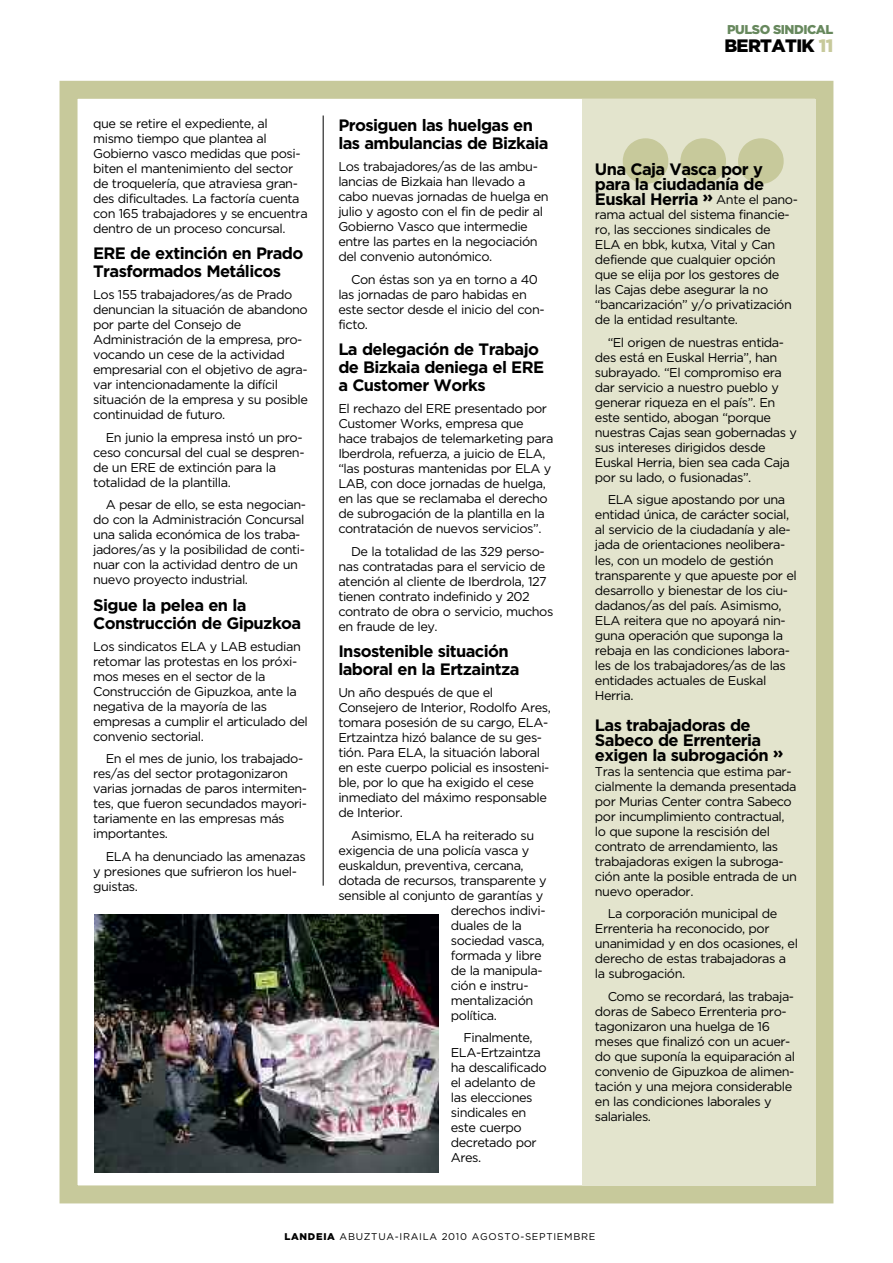
<style>
.page{position:relative;width:893px;height:1263px;background:#fff}
.page>*{position:absolute;margin:0;border:0;box-sizing:border-box;transform-origin:0 0}
.t1{font:900 135px "Gotham";color:#c7c99b}
.t2{font:900 18px "Gotham";letter-spacing:-.035em;color:#000}
.t3{font:700 16.5px/18px "Gotham";letter-spacing:-.035em;color:#000}
.t4{font:12.75px/15px "Gotham";letter-spacing:-.035em;color:#000}
.t5{font:900 12.75px "Gotham";letter-spacing:-.035em;color:#67885d}
.t6{font:9.75px "Gotham";letter-spacing:.07em;color:#000}
.s1{color:#c7c99b}
.s2{font-weight:400;font-size:12.75px}
.s3{font-weight:900}
</style>
<div class="page">
<div style="left:60px;top:81px;width:773px;height:1122px;border:18px solid #c7c99b"></div>
<div style="left:582px;top:99px;width:234px;height:1086px;background:#e3e4cd"></div>
<img style="left:94px;top:914px;width:345px;height:258px">
<hr style="left:323px;top:116px;width:1px;height:770px;background:#000">
<p class="t4" style="left:93px;top:115px;width:216px">que se retire el expediente, al mismo tiempo que plantea al Gobierno vasco medidas que posi&shy;biten el mantenimiento del sector de troquelería, que atraviesa gran&shy;des dificultades. La factoría cuenta con 165 trabajadores y se encuentra dentro de un proceso concursal.</p>
<p class="t3" style="left:93px;top:244px;width:212px">ERE de extinción en Prado<br>Trasformados Metálicos</p>
<p class="t4" style="left:93px;top:287px;width:216px">Los 155 trabajadores/as de Prado denuncian la situación de abandono por parte del Consejo de<br>Administración de la empresa, pro&shy;vocando un cese de la actividad empresarial con el objetivo de agra&shy;var intencionadamente la difícil situación de la empresa y su posible continuidad de futuro.</p>
<p class="t4" style="left:93px;top:429px;width:213px;text-indent:13px">En junio la empresa instó un pro&shy;ceso concursal del cual se despren&shy;de un ERE de extinción para la totalidad de la plantilla.</p>
<p class="t4" style="left:93px;top:497px;width:215px;text-indent:13px">A pesar de ello, se esta negocian&shy;do con la Administración Concursal una salida económica de los traba&shy;jadores/as y la posibilidad de conti&shy;nuar con la actividad dentro de un nuevo proyecto industrial.</p>
<p class="t3" style="left:93px;top:595px;width:210px">Sigue la pelea en la<br>Construcción de Gipuzkoa</p>
<p class="t4" style="left:93px;top:638px;width:216px">Los sindicatos ELA y LAB estudian retomar las protestas en los próxi&shy;mos meses en el sector de la<br>Construcción de Gipuzkoa, ante la negativa de la mayoría de las empresas a cumplir el articulado del convenio sectorial.</p>
<p class="t4" style="left:93px;top:751px;width:216px;text-indent:13px">En el mes de junio, los trabajado&shy;res/as del sector protagonizaron varias jornadas de paros intermiten&shy;tes, que fueron secundados mayori&shy;tariamente en las empresas más importantes.</p>
<p class="t4" style="left:93px;top:849px;width:214px;text-indent:13px">ELA ha denunciado las amenazas y presiones que sufrieron los huel&shy;guistas.</p>
<p class="t3" style="left:338px;top:116px;width:212px">Prosiguen las huelgas en las ambulancias de Bizkaia</p>
<p class="t4" style="left:338px;top:159px;width:212px">Los trabajadores/as de las ambu&shy;lancias de Bizkaia han llevado a cabo nuevas jornadas de huelga en julio y agosto con el fin de pedir al<br>Gobierno Vasco que intermedie entre las partes en la negociación del convenio autonómico.</p>
<p class="t4" style="left:338px;top:271px;width:208px;text-indent:13px">Con éstas son ya en torno a 40 las jornadas de paro habidas en este sector desde el inicio del con&shy;ficto.</p>
<p class="t3" style="left:338px;top:340px;width:207px">La delegación de Trabajo de Bizkaia deniega el ERE a Customer Works</p>
<p class="t4" style="left:338px;top:401px;width:217px">El rechazo del ERE presentado por Customer Works, empresa que hace trabajos de telemarketing para Iberdrola, refuerza, a juicio de ELA, “las posturas mantenidas por ELA y LAB, con doce jornadas de huelga, en las que se reclamaba el derecho de subrogación de la plantilla en la contratación de nuevos servicios”.</p>
<p class="t4" style="left:338px;top:543px;width:217px;text-indent:13px">De la totalidad de las 329 perso&shy;nas contratadas para el servicio de atención al cliente de Iberdrola, 127 tienen contrato indefinido y 202 contrato de obra o servicio, muchos en fraude de ley.</p>
<p class="t3" style="left:338px;top:642px;width:183px">Insostenible situación laboral en la Ertzaintza</p>
<p class="t4" style="left:338px;top:685px;width:214px">Un año después de que el<br>Consejero de Interior, Rodolfo Ares, tomara posesión de su cargo, ELA-<br>Ertzaintza hizó balance de su ges&shy;tión. Para ELA, la situación laboral en este cuerpo policial es insosteni&shy;ble, por lo que ha exigido el cese inmediato del máximo responsable de Interior.</p>
<p class="t4" style="left:351px;top:827px;width:185px">Asimismo, ELA ha reiterado su</p>
<p class="t4" style="left:338px;top:842px;width:192px">exigencia de una policía vasca y</p>
<p class="t4" style="left:338px;top:857px;width:187px">euskaldun, preventiva, cercana,</p>
<p class="t4" style="left:338px;top:872px;width:210px">dotada de recursos, transparente y</p>
<p class="t4" style="left:338px;top:887px;width:206px">sensible al conjunto de garantías y</p>
<p class="t4" style="left:451px;top:902px;width:96px">derechos indivi-</p>
<p class="t4" style="left:451px;top:917px;width:73px">duales de la</p>
<p class="t4" style="left:451px;top:932px;width:95px">sociedad vasca,</p>
<p class="t4" style="left:451px;top:947px;width:92px">formada y libre</p>
<p class="t4" style="left:451px;top:962px;width:93px">de la manipula-</p>
<p class="t4" style="left:451px;top:977px;width:79px">ción e instru-</p>
<p class="t4" style="left:451px;top:992px;width:84px">mentalización</p>
<p class="t4" style="left:451px;top:1007px;width:48px">política.</p>
<p class="t4" style="left:451px;top:1030px;width:97px;text-indent:13px">Finalmente,<br>ELA-Ertzaintza ha descalificado el adelanto de las elecciones sindicales en este cuerpo decretado por<br>Ares.</p>
<p class="t5" style="left:727px;top:23px;width:108px">PULSO SINDICAL</p>
<h2 class="t2" style="left:724px;top:36px;width:111px">BERTATIK <span class="s1">11</span></h2>
<h1 class="t1" style="left:612px;top:83px;width:184px">•••</h1>
<p class="t3" style="left:595px;top:161px;width:204px;line-height:15px">Una Caja Vasca por y para la ciudadanía de<br>Euskal Herria <sup>››</sup> <span class="s2">Ante el pano-</span></p>
<p class="t4" style="left:595px;top:207px;width:199px">rama actual del sistema financie&shy;ro, las secciones sindicales de<br>ELA en bbk, kutxa, Vital y Can defiende que cualquier opción que se elija por los gestores de las Cajas debe asegurar la no “bancarización” y/o privatización de la entidad resultante.</p>
<p class="t4" style="left:595px;top:335px;width:204px;text-indent:13px">“El origen de nuestras entida&shy;des está en Euskal Herria”, han subrayado. “El compromiso era dar servicio a nuestro pueblo y generar riqueza en el país”. En este sentido, abogan “porque nuestras Cajas sean gobernadas y sus intereses dirigidos desde<br>Euskal Herria, bien sea cada Caja por su lado, o fusionadas”.</p>
<p class="t4" style="left:595px;top:492px;width:203px;text-indent:13px">ELA sigue apostando por una entidad única, de carácter social, al servicio de la ciudadanía y ale&shy;jada de orientaciones neolibera&shy;les, con un modelo de gestión transparente y que apueste por el desarrollo y bienestar de los ciu&shy;dadanos/as del país. Asimismo,<br>ELA reitera que no apoyará nin&shy;guna operación que suponga la rebaja en las condiciones labora&shy;les de los trabajadores/as de las entidades actuales de Euskal<br>Herria.</p>
<p class="t3" style="left:595px;top:718px;width:190px;line-height:15px">Las trabajadoras de<br>Sabeco de Errenteria exigen la subrogación <sup>››</sup></p>
<p class="t4" style="left:595px;top:763px;width:203px">Tras la sentencia que estima par&shy;cialmente la demanda presentada por Murias Center contra Sabeco por incumplimiento contractual, lo que supone la rescisión del contrato de arrendamiento, las trabajadoras exigen la subroga&shy;ción ante la posible entrada de un nuevo operador.</p>
<p class="t4" style="left:595px;top:906px;width:205px;text-indent:13px">La corporación municipal de<br>Errenteria ha reconocido, por unanimidad y en dos ocasiones, el derecho de estas trabajadoras a la subrogación.</p>
<p class="t4" style="left:595px;top:989px;width:202px;text-indent:13px">Como se recordará, las trabaja&shy;doras de Sabeco Errenteria pro&shy;tagonizaron una huelga de 16 meses que finalizó con un acuer&shy;do que suponía la equiparación al convenio de Gipuzkoa de alimen&shy;tación y una mejora considerable en las condiciones laborales y salariales.</p>
<p class="t6" style="left:284px;top:1231px;width:312px"><span class="s3">LANDEIA</span> ABUZTUA-IRAILA 2010 AGOSTO-SEPTIEMBRE</p>
</div>
